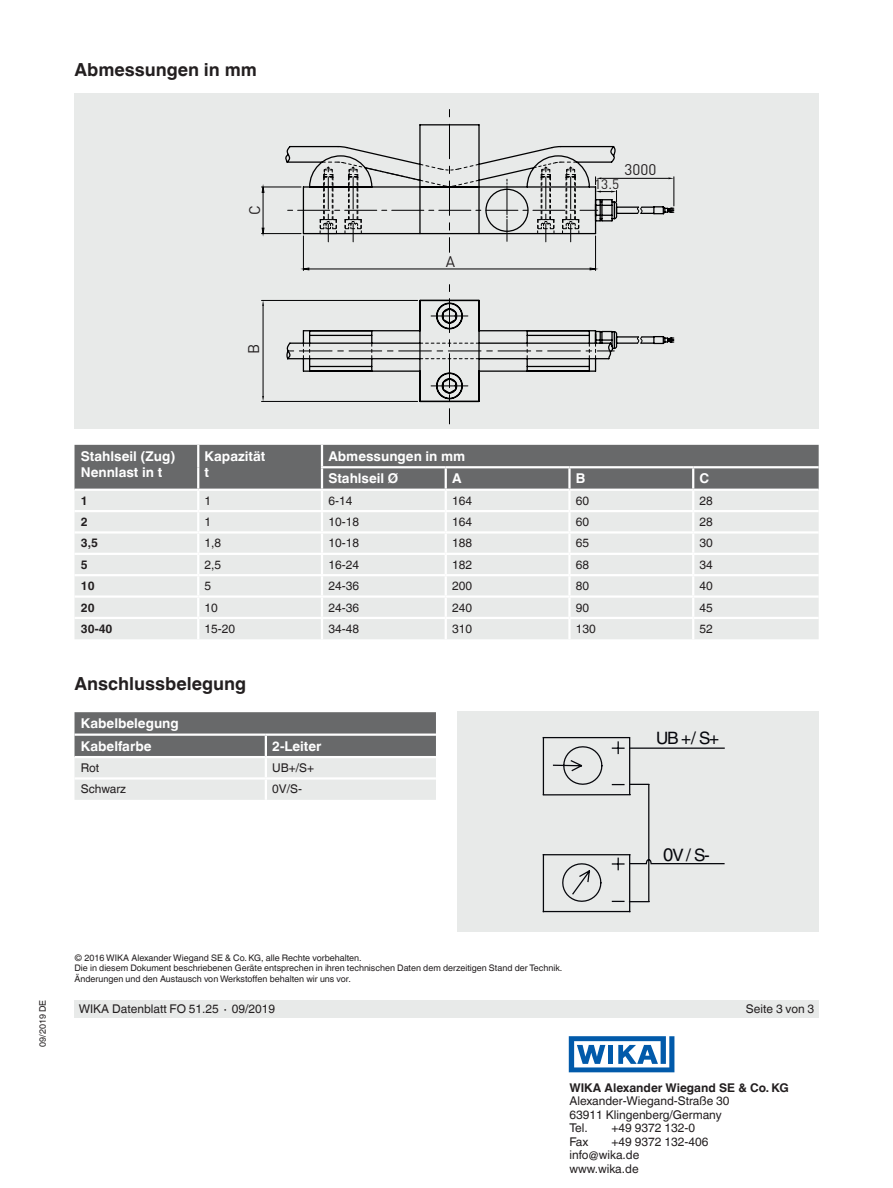
<style>
.page{position:relative;width:893px;height:1188px;background:#fff}
.page>*{position:absolute;margin:0;border:0;box-sizing:border-box;transform-origin:0 0}
.t1{font:700 18px "Helvetica World";color:#231f20}
.t2{font:17.1px "Helvetica World";color:#06070c}
.t3{font:15.3px "DIN";color:#231f20}
.t4{font:13.65px "DIN";color:#231f20}
.t5{font:700 13.5px/16.5px "Helvetica World";color:#fff}
.t6{font:12px/13.5px "Helvetica World";color:#231f20}
.t7{font:700 12px "Helvetica World";color:#231f20}
.t8{font:9px/10.5px "Helvetica World";color:#231f20}
.s1{font-size:18.3px}
</style>
<div class="page">
<div style="left:74px;top:1000px;width:745px;height:18px;background:#e8eae9"></div>
<svg style="left:569px;top:1036px;width:105px;height:36px"></svg>
<div style="left:75px;top:94px;width:744px;height:335px;background:#e8eae9"></div>
<svg style="left:303px;top:206px;width:371px;height:138px"></svg>
<svg style="left:300px;top:267px;width:10px;height:4px"></svg>
<svg style="left:589px;top:267px;width:10px;height:4px"></svg>
<hr style="left:261px;top:187px;width:40px;height:1px;background:#000001">
<hr style="left:261px;top:233px;width:40px;height:1px;background:#000001">
<hr style="left:263px;top:192px;width:1px;height:36px;background:#000001">
<svg style="left:261px;top:184px;width:4px;height:9px"></svg>
<svg style="left:261px;top:227px;width:4px;height:10px"></svg>
<hr style="left:261px;top:300px;width:157px;height:1px;background:#000001">
<hr style="left:261px;top:401px;width:157px;height:1px;background:#000001">
<hr style="left:263px;top:306px;width:1px;height:90px;background:#000001">
<hr style="left:602px;top:178px;width:66px;height:1px;background:#000001">
<svg style="left:668px;top:177px;width:7px;height:29px"></svg>
<svg style="left:284px;top:280px;width:330px;height:144px"></svg>
<svg style="left:283px;top:109px;width:334px;height:143px"></svg>
<div style="left:457px;top:711px;width:362px;height:221px;background:#e8eae9"></div>
<div style="left:75px;top:619px;width:744px;height:20px;background:#e8eae9"></div>
<svg style="left:75px;top:445px;width:744px;height:172px;background:#cbcdcc"></svg>
<hr style="left:197px;top:619px;width:2px;height:20px;background:#fff">
<hr style="left:321px;top:619px;width:2px;height:20px;background:#fff">
<hr style="left:445px;top:619px;width:2px;height:20px;background:#fff">
<hr style="left:568px;top:619px;width:3px;height:20px;background:#fff">
<hr style="left:692px;top:619px;width:2px;height:20px;background:#fff">
<svg style="left:75px;top:712px;width:361px;height:88px;background:#aaacac"></svg>
<hr style="left:75px;top:777px;width:191px;height:3px;background:#fff">
<hr style="left:266px;top:777px;width:170px;height:3px;background:#fff">
<hr style="left:265px;top:780px;width:2px;height:20px;background:#fff">
<svg style="left:543px;top:736px;width:182px;height:177px"></svg>
<h1 class="t1" style="left:74px;top:60px;width:184px">Abmessungen in mm</h1>
<p class="t3" style="left:246px;top:215px;width:11px;rotate:-90deg">C</p>
<p class="t3" style="left:244px;top:354px;width:12px;rotate:-90deg">B</p>
<p class="t3" style="left:446px;top:252px;width:11px">A</p>
<p class="t3" style="left:625px;top:160px;width:33px">3000</p>
<p class="t4" style="left:594px;top:176px;width:26px">13.5</p>
<p class="t5" style="left:81px;top:448px;width:96px">Stahlseil (Zug)<br>Nennlast in t</p>
<p class="t5" style="left:205px;top:448px;width:62px">Kapazität t</p>
<p class="t5" style="left:328px;top:445px;width:138px;line-height:22.5px">Abmessungen in mm<br>Stahlseil Ø</p>
<p class="t5" style="left:452px;top:470px;width:11px">A</p>
<p class="t5" style="left:576px;top:470px;width:11px">B</p>
<p class="t5" style="left:700px;top:470px;width:11px">C</p>
<p class="t7" style="left:81px;top:494px;width:8px">1</p>
<p class="t6" style="left:205px;top:494px;width:8px">1</p>
<p class="t6" style="left:328px;top:494px;width:26px">6-14</p>
<p class="t6" style="left:452px;top:494px;width:22px">164</p>
<p class="t6" style="left:576px;top:494px;width:15px">60</p>
<p class="t6" style="left:700px;top:494px;width:15px">28</p>
<p class="t7" style="left:81px;top:515px;width:8px">2</p>
<p class="t6" style="left:205px;top:515px;width:8px">1</p>
<p class="t6" style="left:328px;top:515px;width:32px">10-18</p>
<p class="t6" style="left:452px;top:515px;width:22px">164</p>
<p class="t6" style="left:576px;top:515px;width:15px">60</p>
<p class="t6" style="left:700px;top:515px;width:15px">28</p>
<p class="t7" style="left:81px;top:536px;width:19px">3,5</p>
<p class="t6" style="left:205px;top:537px;width:18px">1,8</p>
<p class="t6" style="left:328px;top:537px;width:32px">10-18</p>
<p class="t6" style="left:452px;top:537px;width:22px">188</p>
<p class="t6" style="left:576px;top:537px;width:15px">65</p>
<p class="t6" style="left:700px;top:537px;width:15px">30</p>
<p class="t7" style="left:81px;top:558px;width:8px">5</p>
<p class="t6" style="left:205px;top:558px;width:18px">2,5</p>
<p class="t6" style="left:328px;top:558px;width:32px">16-24</p>
<p class="t6" style="left:452px;top:558px;width:22px">182</p>
<p class="t6" style="left:576px;top:558px;width:15px">68</p>
<p class="t6" style="left:700px;top:558px;width:15px">34</p>
<p class="t7" style="left:81px;top:579px;width:15px">10</p>
<p class="t6" style="left:205px;top:579px;width:8px">5</p>
<p class="t6" style="left:328px;top:579px;width:32px">24-36</p>
<p class="t6" style="left:452px;top:579px;width:22px">200</p>
<p class="t6" style="left:576px;top:579px;width:15px">80</p>
<p class="t6" style="left:700px;top:579px;width:15px">40</p>
<p class="t7" style="left:81px;top:600px;width:15px">20</p>
<p class="t6" style="left:205px;top:601px;width:15px">10</p>
<p class="t6" style="left:328px;top:601px;width:32px">24-36</p>
<p class="t6" style="left:452px;top:601px;width:22px">240</p>
<p class="t6" style="left:576px;top:601px;width:15px">90</p>
<p class="t6" style="left:700px;top:601px;width:15px">45</p>
<p class="t7" style="left:81px;top:622px;width:33px">30-40</p>
<p class="t6" style="left:205px;top:622px;width:32px">15-20</p>
<p class="t6" style="left:328px;top:622px;width:32px">34-48</p>
<p class="t6" style="left:452px;top:622px;width:22px">310</p>
<p class="t6" style="left:576px;top:622px;width:22px">130</p>
<p class="t6" style="left:700px;top:622px;width:15px">52</p>
<h1 class="t1" style="left:75px;top:673px;width:173px">Anschlussbelegung</h1>
<p class="t5" style="left:81px;top:712px;width:99px;line-height:22.5px">Kabelbelegung<br>Kabelfarbe</p>
<p class="t5" style="left:272px;top:738px;width:51px">2-Leiter</p>
<p class="t6" style="left:81px;top:761px;width:20px">Rot</p>
<p class="t6" style="left:272px;top:761px;width:43px">UB+/S+</p>
<p class="t6" style="left:81px;top:783px;width:47px">Schwarz</p>
<p class="t6" style="left:272px;top:783px;width:31px">0V/S-</p>
<h2 class="t2" style="left:656px;top:728px;width:65px">UB +/ S+</h2>
<h2 class="t2" style="left:663px;top:845px;width:48px"><span class="s1">0</span>V / S-</h2>
<p class="t8" style="left:37px;top:1047px;width:49px;rotate:-90deg">09/2019 DE</p>
<p class="t8" style="left:74px;top:952px;width:489px">© 2016 WIKA Alexander Wiegand SE &amp; Co. KG, alle Rechte vorbehalten.<br>Die in diesem Dokument beschriebenen Geräte entsprechen in ihren technischen Daten dem derzeitigen Stand der Technik.<br>Änderungen und den Austausch von Werkstoffen behalten wir uns vor.</p>
<p class="t6" style="left:79px;top:1002px;width:198px">WIKA Datenblatt FO 51.25 ∙ 09/2019</p>
<p class="t6" style="left:746px;top:1002px;width:70px">Seite 3 von 3</p>
<p class="t7" style="left:569px;top:1080px;width:221px">WIKA Alexander Wiegand SE &amp; Co. KG</p>
<p class="t6" style="left:569px;top:1094px;width:162px">Alexander-Wiegand-Straße 30<br>63911 Klingenberg/Germany<br>Tel.</p>
<p class="t6" style="left:611px;top:1121px;width:85px">+49 9372 132-0</p>
<p class="t6" style="left:569px;top:1135px;width:21px">Fax</p>
<p class="t6" style="left:569px;top:1135px;width:140px;text-indent:42px">+49 9372 132-406 info@wika.de www.wika.de</p>
</div>
